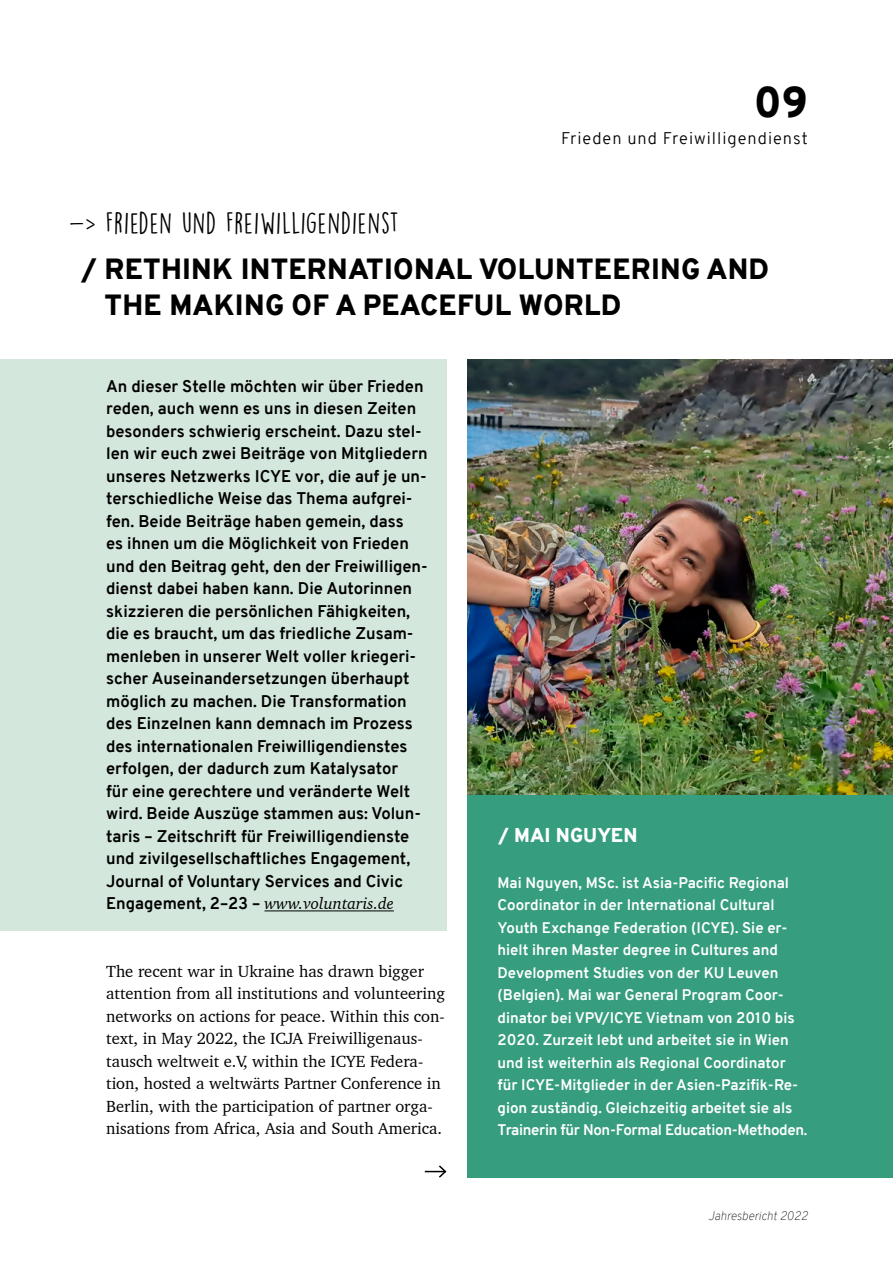
<style>
.page{position:relative;width:893px;height:1263px;background:#fff}
.page>*{position:absolute;margin:0;border:0;box-sizing:border-box;transform-origin:0 0}
.t1{font:900 42px "Overpass";color:#000}
.t2{font:900 28.5px/36px "Overpass";letter-spacing:.01em;color:#000}
.t3{font:27px "Lemon Yellow Sun";letter-spacing:.03em;color:#000}
.t4{font:900 19.5px "Overpass";letter-spacing:.01em;color:#fff}
.t5{font:700 16.5px/22.5px "Overpass";color:#000}
.t6{font:16.5px/22.5px "Charter BT";color:#000}
.t7{font:italic 16.5px "Charter BT";color:#000}
.t8{font:300 16.5px "Overpass";letter-spacing:.06em;color:#000}
.t9{font:700 15px/22.5px "Overpass";color:#fff}
.t10{font:italic 100 12px "Overpass";color:#000}
.s1{font-family:"Overpass";font-weight:700;font-style:normal}
</style>
<div class="page">
<div style="left:0;top:359px;width:446px;height:572px;background:#d4e7dd"></div>
<img style="left:468px;top:359px;width:425px;height:436px">
<div style="left:468px;top:795px;width:425px;height:383px;background:#369d7f"></div>
<svg style="left:425px;top:1165px;width:22px;height:13px"></svg>
<hr style="left:264px;top:910px;width:130px;height:1px;background:#000">
<h1 class="t1" style="left:754px;top:72px;width:56px">09</h1>
<p class="t8" style="left:561px;top:127px;width:248px">Frieden und Freiwilligendienst</p>
<h3 class="t3" style="left:69px;top:206px;width:331px">-&gt; FRIEDEN UND FREIWILLIGENDIENST</h3>
<h2 class="t2" style="left:105px;top:251px;width:666px;text-indent:-23px">/ RETHINK INTERNATIONAL VOLUNTEERING AND<br>THE MAKING OF A PEACEFUL WORLD</h2>
<p class="t5" style="left:106px;top:375px;width:323px">An dieser Stelle möchten wir über Frieden reden, auch wenn es uns in diesen Zeiten besonders schwierig erscheint. Dazu stel&shy;len wir euch zwei Beiträge von Mitgliedern unseres Netzwerks ICYE vor, die auf je un&shy;terschiedliche Weise das Thema aufgrei&shy;fen. Beide Beiträge haben gemein, dass<br>es ihnen um die Möglichkeit von Frieden und den Beitrag geht, den der Freiwilligen&shy;dienst dabei haben kann. Die Autorinnen skizzieren die persönlichen Fähigkeiten, die es braucht, um das friedliche Zusam&shy;menleben in unserer Welt voller kriegeri&shy;scher Auseinandersetzungen überhaupt möglich zu machen. Die Transformation des Einzelnen kann demnach im Prozess des internationalen Freiwilligendienstes erfolgen, der dadurch zum Katalysator<br>für eine gerechtere und veränderte Welt wird. Beide Auszüge stammen aus: Volun&shy;taris – Zeitschrift für Freiwilligendienste und zivilgesellschaftliches Engagement, Journal of Voluntary Services and Civic</p>
<p class="t7" style="left:106px;top:893px;width:289px"><span class="s1">Engagement, 2–23 –</span> www.voluntaris.de</p>
<p class="t6" style="left:106px;top:959px;width:341px">The recent war in Ukraine has drawn bigger attention from all institutions and volunteering networks on actions for peace. Within this con&shy;text, in May 2022, the ICJA Freiwilligenaus&shy;tausch weltweit e.V, within the ICYE Federa&shy;tion, hosted a weltwärts Partner Conference in Berlin, with the participation of partner orga&shy;nisations from Africa, Asia and South America.</p>
<p class="t4" style="left:499px;top:821px;width:141px">/ MAI NGUYEN</p>
<p class="t9" style="left:497px;top:871px;width:311px">Mai Nguyen, MSc. ist Asia-Pacific Regional Coordinator in der International Cultural Youth Exchange Federation (ICYE). Sie er&shy;hielt ihren Master degree in Cultures and Development Studies von der KU Leuven (Belgien). Mai war General Program Coor&shy;dinator bei VPV/ICYE Vietnam von 2010 bis 2020. Zurzeit lebt und arbeitet sie in Wien und ist weiterhin als Regional Coordinator für ICYE-Mitglieder in der Asien-Pazifik-Re&shy;gion zuständig. Gleichzeitig arbeitet sie als Trainerin für Non-Formal Education-Methoden.</p>
<p class="t10" style="left:708px;top:1207px;width:101px">Jahresbericht 2022</p>
</div>
